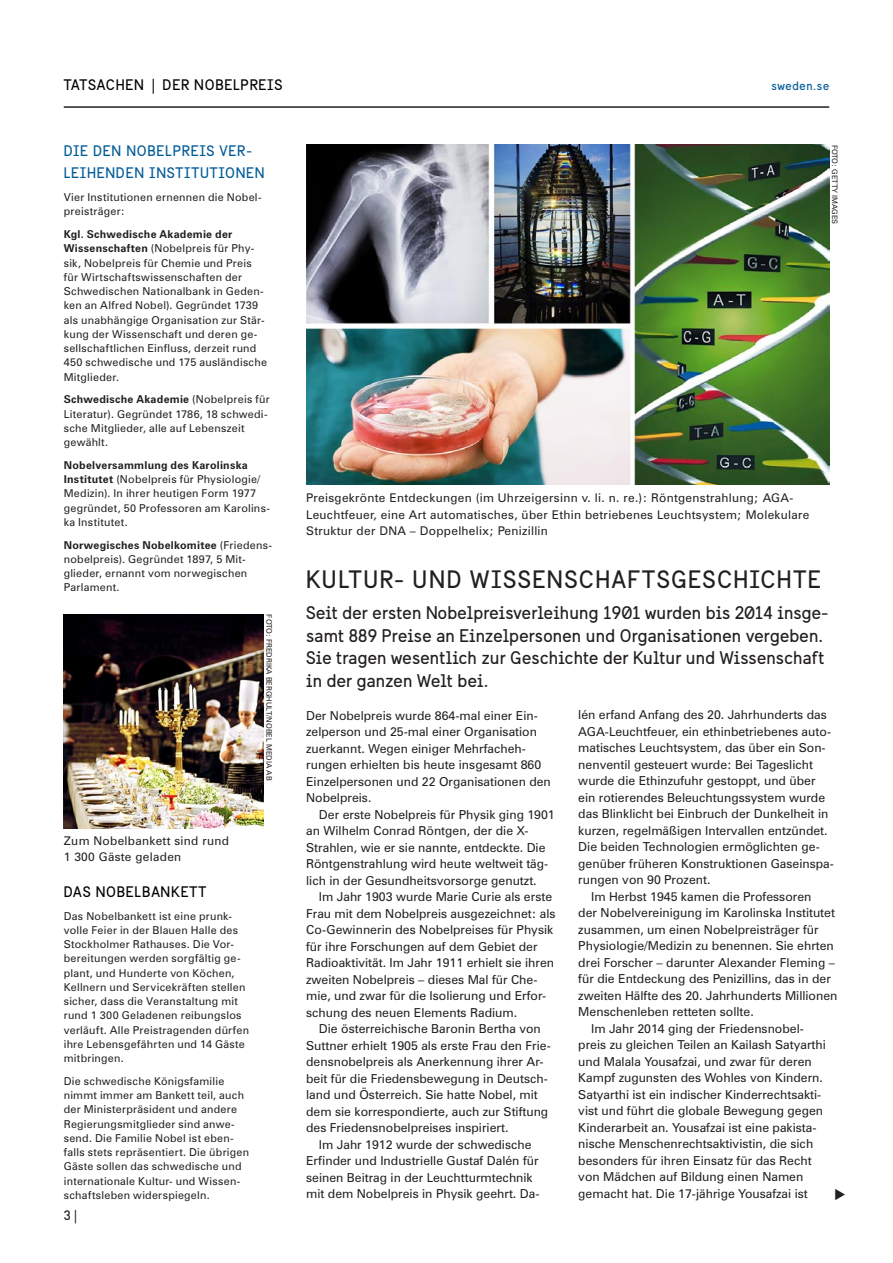
<style>
.page{position:relative;width:893px;height:1263px;background:#fff}
.page>*{position:absolute;margin:0;border:0;box-sizing:border-box;transform-origin:0 0}
.t1{font:24.75px "Sweden Sans";letter-spacing:.065em;color:#231f20}
.t2{font:18px/22.5px "Sweden Sans";letter-spacing:.01em;color:#231f20}
.t3{font:15px "Sweden Sans";letter-spacing:.05em;color:#005b97}
.t4{font:15px "Sweden Sans";letter-spacing:.05em;color:#000}
.t5{font:13.5px "Sweden Sans";color:#231f20}
.t6{font:12.3px/16.5px "Zurich BT";color:#231f20}
.t7{font:12px/16.5px "Zurich BT";letter-spacing:.025em;color:#231f20}
.t8{font:12px "Sweden Sans";letter-spacing:.05em;color:#005b97}
.t9{font:10.8px/14.2px "Zurich BT";letter-spacing:.02em;color:#231f20}
.t10{font:7.5px "Zurich BT";color:#231f20}
.s1{font-weight:700}
</style>
<div class="page">
<hr style="left:64px;top:106px;width:765px;height:2px;background:#231f20">
<img style="left:306px;top:145px;width:523px;height:340px">
<img style="left:64px;top:614px;width:200px;height:214px">
<p class="t4" style="left:64px;top:76px;width:220px">Tatsachen | Der Nobelpreis</p>
<p class="t3" style="left:64px;top:142px;width:73px">DIE DEN NOBELPREIS</p>
<p class="t3" style="left:220px;top:142px;width:34px">VER-</p>
<p class="t3" style="left:64px;top:164px;width:10px">LEIHEN</p>
<p class="t3" style="left:116px;top:164px;width:113px">DEN INSTITUTIONEN</p>
<p class="t9" style="left:64px;top:190px;width:199px">Vier Institutionen ernennen die Nobel&shy;preisträger:</p>
<p class="t9" style="left:64px;top:227px;width:205px"><span class="s1">Kgl. Schwedische Akademie der Wissenschaften</span> (Nobelpreis für Phy&shy;sik, Nobelpreis für Chemie und Preis für Wirtschaftswissenschaften der Schwedischen Nationalbank in Geden&shy;ken an Alfred Nobel). Gegründet 1739 als unabhängige Organisation zur Stär&shy;kung der Wissenschaft und deren ge&shy;sellschaftlichen Einfluss, derzeit rund 450 schwedische und 175 ausländische Mitglieder.</p>
<p class="t9" style="left:64px;top:392px;width:207px"><span class="s1">Schwedische Akademie</span> (Nobelpreis für<br>Literatur). Gegründet 1786, 18 schwedi&shy;sche Mitglieder, alle auf Lebenszeit gewählt.</p>
<p class="t9" style="left:64px;top:458px;width:208px"><span class="s1">Nobelversammlung des Karolinska Institutet</span> (Nobelpreis für Physiologie/ Medizin). In ihrer heutigen Form 1977 gegründet, 50 Professoren am Karolins&shy;ka Institutet.</p>
<p class="t9" style="left:64px;top:537px;width:210px"><span class="s1">Norwegisches Nobelkomitee</span> (Friedens&shy;nobelpreis). Gegründet 1897, 5 Mit&shy;glieder, ernannt vom norwegischen<br>Parlament.</p>
<p class="t10" style="left:274px;top:614px;width:167px;rotate:90deg">FOTO: FREDRIKA BERGHULT/NOBEL MEDIA AB</p>
<p class="t7" style="left:64px;top:832px;width:167px">Zum Nobelbankett sind rund<br>1 300 Gäste geladen</p>
<p class="t4" style="left:64px;top:882px;width:89px">DAS NobelBAN</p>
<p class="t4" style="left:171px;top:882px;width:37px">KETT</p>
<p class="t9" style="left:64px;top:908px;width:187px">Das Nobelbankett ist eine prunk&shy;volle Feier in der Blauen Halle des<br>Stockholmer Rathauses. Die Vor&shy;bereitungen werden sorgfältig ge&shy;plant, und Hunderte von Köchen,<br>Kellnern und Servicekräften stellen sicher, dass die Veranstaltung mit rund 1 300 Geladenen reibungslos verläuft. Alle Preistragenden dürfen ihre Lebensgefährten und 14 Gäste mitbringen.</p>
<p class="t9" style="left:64px;top:1074px;width:187px">Die schwedische Königsfamilie nimmt immer am Bankett teil, auch der Ministerpräsident und andere Regierungsmitglieder sind anwe&shy;send. Die Familie Nobel ist eben&shy;falls stets repräsentiert. Die übrigen Gäste sollen das schwedische und internationale Kultur- und Wissen&shy;schaftsleben widerspiegeln.</p>
<p class="t5" style="left:64px;top:1207px;width:15px">3 |</p>
<p class="t8" style="left:771px;top:78px;width:59px">sweden.se</p>
<p class="t10" style="left:839px;top:145px;width:81px;rotate:90deg">FOTO: GETTY IMAGES</p>
<p class="t7" style="left:306px;top:490px;width:505px">Preisgekrönte Entdeckungen (im Uhrzeigersinn v. li. n. re.): Röntgenstrahlung; AGA-<br>Leuchtfeuer, eine Art automatisches, über Ethin betriebenes Leuchtsystem; Molekulare<br>Struktur der DNA – Doppelhelix; Penizillin</p>
<h1 class="t1" style="left:306px;top:565px;width:201px">KULTUR- UND WISSENSCHA</h1>
<h1 class="t1" style="left:628px;top:565px;width:77px">FTSGESCHICH</h1>
<h1 class="t1" style="left:793px;top:565px;width:27px">TE</h1>
<h2 class="t2" style="left:306px;top:602px;width:524px">Seit der ersten Nobelpreisverleihung 1901 wurden bis 2014 insge&shy;samt 889 Preise an Einzelpersonen und Organisationen vergeben.<br>Sie tragen wesentlich zur Geschichte der Kultur und Wissenschaft in der ganzen Welt bei.</h2>
<p class="t6" style="left:306px;top:707px;width:246px">Der Nobelpreis wurde 864-mal einer Ein&shy;zelperson und 25-mal einer Organisation zuerkannt. Wegen einiger Mehrfacheh&shy;rungen erhielten bis heute insgesamt 860<br>Einzelpersonen und 22 Organisationen den Nobelpreis.</p>
<p class="t6" style="left:306px;top:806px;width:250px;text-indent:13px">Der erste Nobelpreis für Physik ging 1901 an Wilhelm Conrad Röntgen, der die X-Strahlen, wie er sie nannte, entdeckte. Die Röntgenstrahlung wird heute weltweit täg&shy;lich in der Gesundheitsvorsorge genutzt.</p>
<p class="t6" style="left:306px;top:888px;width:251px;text-indent:13px">Im Jahr 1903 wurde Marie Curie als erste Frau mit dem Nobelpreis ausgezeichnet: als Co-Gewinnerin des Nobelpreises für Physik für ihre Forschungen auf dem Gebiet der Radioaktivität. Im Jahr 1911 erhielt sie ihren zweiten Nobelpreis – dieses Mal für Che&shy;mie, und zwar für die Isolierung und Erfor&shy;schung des neuen Elements Radium.</p>
<p class="t6" style="left:319px;top:1020px;width:223px">Die österreichische Baronin Bertha von</p>
<p class="t6" style="left:306px;top:1037px;width:246px">Suttner erhielt 1905 als erste Frau den Frie-</p>
<p class="t6" style="left:306px;top:1053px;width:239px">densnobelpreis als Anerkennung ihrer Ar-</p>
<p class="t6" style="left:306px;top:1070px;width:243px">beit für die Friedensbewegung in Deutsch-</p>
<p class="t6" style="left:306px;top:1086px;width:233px">land und Österreich. Sie hatte Nobel, mit</p>
<p class="t6" style="left:306px;top:1103px;width:244px">dem sie korrespondierte, auch zur Stiftung</p>
<p class="t6" style="left:306px;top:1119px;width:204px">des Friedensnobelpreises inspiriert.</p>
<p class="t6" style="left:319px;top:1136px;width:214px">Im Jahr 1912 wurde der schwedische</p>
<p class="t6" style="left:306px;top:1152px;width:234px">Erfinder und Industrielle Gustaf Dalén für</p>
<p class="t6" style="left:306px;top:1169px;width:228px">seinen Beitrag in der Leuchtturmtechnik</p>
<p class="t6" style="left:306px;top:1185px;width:235px">mit dem Nobelpreis in Physik geehrt. Da-</p>
<p class="t6" style="left:578px;top:707px;width:250px">lén erfand Anfang des 20. Jahrhunderts das</p>
<p class="t6" style="left:578px;top:723px;width:254px">AGA-Leuchtfeuer, ein ethinbetriebenes auto-</p>
<p class="t6" style="left:578px;top:740px;width:249px">matisches Leuchtsystem, das über ein Son-</p>
<p class="t6" style="left:578px;top:756px;width:236px">nenventil gesteuert wurde: Bei Tageslicht</p>
<p class="t6" style="left:578px;top:773px;width:239px">wurde die Ethinzufuhr gestoppt, und über</p>
<p class="t6" style="left:578px;top:789px;width:248px">ein rotierendes Beleuchtungssystem wurde</p>
<p class="t6" style="left:578px;top:806px;width:252px">das Blinklicht bei Einbruch der Dunkelheit in</p>
<p class="t6" style="left:578px;top:822px;width:251px">kurzen, regelmäßigen Intervallen entzündet.</p>
<p class="t6" style="left:578px;top:839px;width:243px">Die beiden Technologien ermöglichten ge-</p>
<p class="t6" style="left:578px;top:855px;width:257px">genüber früheren Konstruktionen Gaseinspa-</p>
<p class="t6" style="left:578px;top:872px;width:134px">rungen von 90 Prozent.</p>
<p class="t6" style="left:591px;top:888px;width:222px">Im Herbst 1945 kamen die Professoren</p>
<p class="t6" style="left:578px;top:905px;width:258px">der Nobelvereinigung im Karolinska Institutet</p>
<p class="t6" style="left:578px;top:921px;width:242px">zusammen, um einen Nobelpreisträger für</p>
<p class="t6" style="left:578px;top:938px;width:257px">Physiologie/Medizin zu benennen. Sie ehrten</p>
<p class="t6" style="left:578px;top:954px;width:258px">drei Forscher – darunter Alexander Fleming –</p>
<p class="t6" style="left:578px;top:971px;width:254px">für die Entdeckung des Penizillins, das in der</p>
<p class="t6" style="left:578px;top:987px;width:261px">zweiten Hälfte des 20. Jahrhunderts Millionen</p>
<p class="t6" style="left:578px;top:1004px;width:177px">Menschenleben retteten sollte.</p>
<p class="t6" style="left:591px;top:1020px;width:214px">Im Jahr 2014 ging der Friedensnobel-</p>
<p class="t6" style="left:578px;top:1037px;width:249px">preis zu gleichen Teilen an Kailash Satyarthi</p>
<p class="t6" style="left:578px;top:1053px;width:235px">und Malala Yousafzai, und zwar für deren</p>
<p class="t6" style="left:578px;top:1070px;width:246px">Kampf zugunsten des Wohles von Kindern.</p>
<p class="t6" style="left:578px;top:1086px;width:244px">Satyarthi ist ein indischer Kinderrechtsakti-</p>
<p class="t6" style="left:578px;top:1103px;width:246px">vist und führt die globale Bewegung gegen</p>
<p class="t6" style="left:578px;top:1119px;width:240px">Kinderarbeit an. Yousafzai ist eine pakista-</p>
<p class="t6" style="left:578px;top:1136px;width:236px">nische Menschenrechtsaktivistin, die sich</p>
<p class="t6" style="left:578px;top:1152px;width:235px">besonders für ihren Einsatz für das Recht</p>
<p class="t6" style="left:578px;top:1169px;width:227px">von Mädchen auf Bildung einen Namen</p>
<p class="t6" style="left:578px;top:1185px;width:231px">gemacht hat. Die 17-jährige Yousafzai ist</p>
</div>
